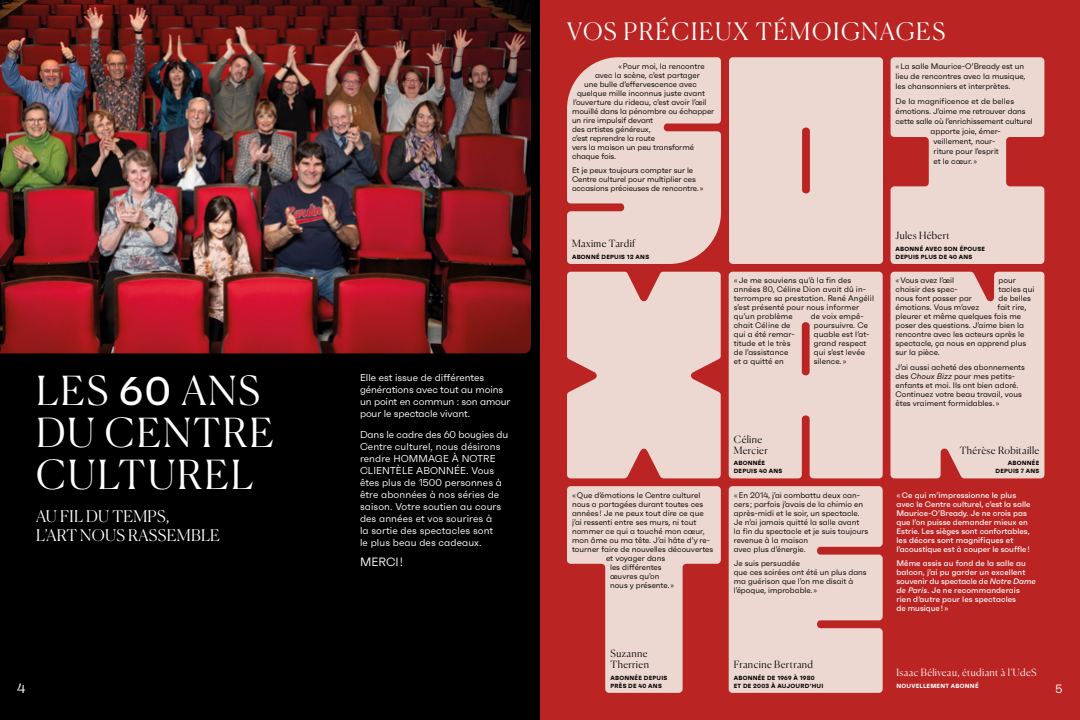
<style>
.page{position:relative;width:1080px;height:720px;background:#fff}
.page>*{position:absolute;margin:0;border:0;box-sizing:border-box;transform-origin:0 0}
.t1{font:300 40px/42px "Canela";letter-spacing:.05em;color:#fff}
.t2{font:300 24px "Canela";letter-spacing:.07em;color:#fff}
.t3{font:300 16px/18.5px "Canela";letter-spacing:.02em;color:#fff}
.t4{font:13.6px "Faktum";color:#fff}
.t5{font:12px "Faktum";color:#fff}
.t6{font:10px/12px "Faktum";letter-spacing:.01em;color:#fff}
.t7{font:10px/12px "Faktum";letter-spacing:-.01em;color:#fff}
.NOMS_TÉMOIGNAGES{font:300 10px/11px "Canela";letter-spacing:.04em;color:#000}
.NOMS_TÉMOIGNAGES-2{font:300 10px "Canela";letter-spacing:.035em;color:#fff}
.TEXTES_TÉMOIGNAGES{font:8px/9px "Faktum";color:#000}
.TEXTES_TÉMOIGNAGES-2{font:500 8px/9px "Faktum";color:#fff}
.ABONNÉS{font:700 6px/8px "Faktum";letter-spacing:.04em;color:#000}
.ABONNÉS-2{font:700 6px "Faktum";letter-spacing:.04em;color:#fff}
.s1{font-family:"Faktum";font-weight:500}
.s2{font-style:italic}
</style>
<div class="page">
<div style="left:0;top:0;width:540px;height:720px;background:#000"></div>
<img style="left:0;top:0;width:531px;height:353px">
<div style="left:540px;top:0;width:540px;height:720px;background:#ba2523"></div>
<div style="left:729px;top:486px;width:154px;height:207px;background:#ecd8d1"></div>
<div style="left:729px;top:57px;width:154px;height:207px;background:#ecd8d1"></div>
<svg style="left:567px;top:57px;width:154px;height:207px;background:#e8cbc5"></svg>
<svg style="left:567px;top:272px;width:154px;height:206px;background:#e8cac3"></svg>
<svg style="left:567px;top:486px;width:154px;height:207px;fill:#ecd8d1"></svg>
<div style="left:729px;top:272px;width:154px;height:206px;background:#ecd8d1"></div>
<svg style="left:891px;top:57px;width:153px;height:207px;background:#e6c2bc"></svg>
<div style="left:891px;top:272px;width:153px;height:206px;background:#ecd8d1"></div>
<p class="t1" style="left:36px;top:367px;width:239px">LES <span class="s1">60</span> ANS<br>DU CENTRE<br>CULTUREL</p>
<p class="t3" style="left:36px;top:506px;width:185px">AU FIL DU TEMPS,<br>L’ART NOUS RASSEMBLE</p>
<p class="t4" style="left:17px;top:680px;width:10px">4</p>
<p class="t7" style="left:360px;top:372px;width:152px">Elle est issue de différentes générations avec tout au moins un point en commun : son amour pour le spectacle vivant.</p>
<p class="t6" style="left:360px;top:429px;width:150px">Dans le cadre des 60 bougies du<br>Centre culturel, nous désirons rendre HOMMAGE À NOTRE<br>CLIENTÈLE ABONNÉE. Vous êtes plus de 1500 personnes à être abonnées à nos séries de saison. Votre soutien au cours des années et vos sourires à<br>la sortie des spectacles sont<br>le plus beau des cadeaux.</p>
<p class="t5" style="left:360px;top:555px;width:45px">MERCI !</p>
<p class="t2" style="left:567px;top:13px;width:380px">VOS PRÉCIEUX TÉMOIGNAGES</p>
<p class="TEXTES_TÉMOIGNAGES" style="left:618px;top:61px;width:88px">« Pour moi, la rencontre</p>
<p class="TEXTES_TÉMOIGNAGES" style="left:595px;top:70px;width:106px">avec la scène, c’est partager</p>
<p class="TEXTES_TÉMOIGNAGES" style="left:584px;top:79px;width:114px">une bulle d’effervescence avec</p>
<p class="TEXTES_TÉMOIGNAGES" style="left:577px;top:88px;width:129px">quelque mille inconnus juste avant</p>
<p class="TEXTES_TÉMOIGNAGES" style="left:573px;top:97px;width:135px">l’ouverture du rideau, c’est avoir l’œil</p>
<p class="TEXTES_TÉMOIGNAGES" style="left:572px;top:106px;width:144px">mouillé dans la pénombre ou échapper</p>
<p class="TEXTES_TÉMOIGNAGES" style="left:572px;top:115px;width:83px">un rire impulsif devant</p>
<p class="TEXTES_TÉMOIGNAGES" style="left:572px;top:124px;width:80px">des artistes généreux,</p>
<p class="TEXTES_TÉMOIGNAGES" style="left:572px;top:133px;width:85px">c’est reprendre la route</p>
<p class="TEXTES_TÉMOIGNAGES" style="left:572px;top:142px;width:123px">vers la maison un peu transformé</p>
<p class="TEXTES_TÉMOIGNAGES" style="left:572px;top:151px;width:46px">chaque fois.</p>
<p class="TEXTES_TÉMOIGNAGES" style="left:572px;top:166px;width:133px">Et je peux toujours compter sur le<br>Centre culturel pour multiplier ces occasions précieuses de rencontre. »</p>
<p class="NOMS_TÉMOIGNAGES" style="left:572px;top:237px;width:65px">Maxime Tardif</p>
<p class="ABONNÉS" style="left:572px;top:253px;width:79px">ABONNÉ DEPUIS 12 ANS</p>
<p class="TEXTES_TÉMOIGNAGES" style="left:734px;top:276px;width:142px">« Je me souviens qu’à la fin des années 80, Céline Dion avait dû in&shy;terrompre sa prestation. René Angélil s’est présenté pour nous informer qu’un problème</p>
<p class="TEXTES_TÉMOIGNAGES" style="left:811px;top:312px;width:54px">de voix empê-</p>
<p class="TEXTES_TÉMOIGNAGES" style="left:734px;top:321px;width:58px">chait Céline de</p>
<p class="TEXTES_TÉMOIGNAGES" style="left:814px;top:321px;width:56px">poursuivre. Ce</p>
<p class="TEXTES_TÉMOIGNAGES" style="left:734px;top:330px;width:62px">qui a été remar-</p>
<p class="TEXTES_TÉMOIGNAGES" style="left:814px;top:330px;width:57px">quable est l’at-</p>
<p class="TEXTES_TÉMOIGNAGES" style="left:734px;top:339px;width:58px">titude et le très</p>
<p class="TEXTES_TÉMOIGNAGES" style="left:814px;top:339px;width:54px">grand respect</p>
<p class="TEXTES_TÉMOIGNAGES" style="left:734px;top:348px;width:56px">de l’assistance</p>
<p class="TEXTES_TÉMOIGNAGES" style="left:814px;top:348px;width:53px">qui s’est levée</p>
<p class="TEXTES_TÉMOIGNAGES" style="left:734px;top:357px;width:51px">et a quitté en</p>
<p class="TEXTES_TÉMOIGNAGES" style="left:814px;top:357px;width:34px">silence. »</p>
<p class="TEXTES_TÉMOIGNAGES" style="left:572px;top:490px;width:130px">« Que d’émotions le Centre culturel</p>
<p class="TEXTES_TÉMOIGNAGES" style="left:572px;top:499px;width:133px">nous a partagées durant toutes ces</p>
<p class="TEXTES_TÉMOIGNAGES" style="left:572px;top:508px;width:133px">années ! Je ne peux tout dire ce que</p>
<p class="TEXTES_TÉMOIGNAGES" style="left:572px;top:517px;width:126px">j’ai ressenti entre ses murs, ni tout</p>
<p class="TEXTES_TÉMOIGNAGES" style="left:572px;top:526px;width:134px">nommer ce qui a touché mon cœur,</p>
<p class="TEXTES_TÉMOIGNAGES" style="left:572px;top:535px;width:140px">mon âme ou ma tête. J’ai hâte d’y re-</p>
<p class="TEXTES_TÉMOIGNAGES" style="left:572px;top:544px;width:143px">tourner faire de nouvelles découvertes</p>
<p class="TEXTES_TÉMOIGNAGES" style="left:606px;top:553px;width:61px">et voyager dans</p>
<p class="TEXTES_TÉMOIGNAGES" style="left:610px;top:562px;width:53px">les différentes</p>
<p class="TEXTES_TÉMOIGNAGES" style="left:610px;top:571px;width:51px">œuvres qu’on</p>
<p class="TEXTES_TÉMOIGNAGES" style="left:610px;top:580px;width:66px">nous y présente. »</p>
<p class="NOMS_TÉMOIGNAGES" style="left:734px;top:433px;width:35px">Céline<br>Mercier</p>
<p class="ABONNÉS" style="left:734px;top:459px;width:50px">ABONNÉE<br>DEPUIS 40 ANS</p>
<p class="TEXTES_TÉMOIGNAGES" style="left:734px;top:490px;width:136px">« En 2014, j’ai combattu deux can&shy;cers ; parfois j’avais de la chimio en après-midi et le soir, un spectacle.<br>Je n’ai jamais quitté la salle avant<br>la fin du spectacle et je suis toujours revenue à la maison<br>avec plus d’énergie.</p>
<p class="TEXTES_TÉMOIGNAGES" style="left:734px;top:559px;width:134px">Je suis persuadée<br>que ces soirées ont été un plus dans ma guérison que l’on me disait à l’époque, improbable. »</p>
<p class="NOMS_TÉMOIGNAGES" style="left:611px;top:647px;width:40px">Suzanne<br>Therrien</p>
<p class="ABONNÉS" style="left:611px;top:674px;width:58px">ABONNÉE DEPUIS<br>PRÈS DE 40 ANS</p>
<p class="NOMS_TÉMOIGNAGES" style="left:734px;top:658px;width:81px">Francine Bertrand</p>
<p class="ABONNÉS" style="left:734px;top:674px;width:91px">ABONNÉE DE 1969 À 1980<br>ET DE 2003 À AUJOURD’HUI</p>
<p class="TEXTES_TÉMOIGNAGES" style="left:896px;top:61px;width:131px;line-height:10px">« La salle Maurice-O’Bready est un lieu de rencontres avec la musique, les chansonniers et interprètes.</p>
<p class="TEXTES_TÉMOIGNAGES" style="left:896px;top:97px;width:120px">De la magnificence et de belles</p>
<p class="TEXTES_TÉMOIGNAGES" style="left:896px;top:107px;width:132px">émotions. J’aime me retrouver dans</p>
<p class="TEXTES_TÉMOIGNAGES" style="left:896px;top:117px;width:139px">cette salle où l’enrichissement culturel</p>
<p class="TEXTES_TÉMOIGNAGES" style="left:931px;top:127px;width:72px">apporte joie, émer-</p>
<p class="TEXTES_TÉMOIGNAGES" style="left:934px;top:137px;width:63px">veillement, nour-</p>
<p class="TEXTES_TÉMOIGNAGES" style="left:934px;top:147px;width:67px">riture pour l’esprit</p>
<p class="TEXTES_TÉMOIGNAGES" style="left:934px;top:157px;width:45px">et le cœur. »</p>
<p class="NOMS_TÉMOIGNAGES" style="left:896px;top:229px;width:56px">Jules Hébert</p>
<p class="ABONNÉS" style="left:896px;top:245px;width:91px">ABONNÉ AVEC SON ÉPOUSE<br>DEPUIS PLUS DE 40 ANS</p>
<p class="TEXTES_TÉMOIGNAGES" style="left:896px;top:276px;width:60px">« Vous avez l’œil</p>
<p class="TEXTES_TÉMOIGNAGES" style="left:999px;top:276px;width:19px">pour</p>
<p class="TEXTES_TÉMOIGNAGES" style="left:896px;top:285px;width:64px">choisir des spec-</p>
<p class="TEXTES_TÉMOIGNAGES" style="left:999px;top:285px;width:37px">tacles qui</p>
<p class="TEXTES_TÉMOIGNAGES" style="left:896px;top:294px;width:78px">nous font passer par</p>
<p class="TEXTES_TÉMOIGNAGES" style="left:999px;top:294px;width:34px">de belles</p>
<p class="TEXTES_TÉMOIGNAGES" style="left:896px;top:303px;width:85px">émotions. Vous m’avez</p>
<p class="TEXTES_TÉMOIGNAGES" style="left:896px;top:303px;width:132px;text-indent:102px">fait rire, pleurer et même quelques fois me poser des questions. J’aime bien la rencontre avec les acteurs après le spectacle, ça nous en apprend plus sur la pièce.</p>
<p class="TEXTES_TÉMOIGNAGES" style="left:896px;top:363px;width:131px">J’ai aussi acheté des abonnements des <span class="s2">Choux Bizz</span> pour mes petits&shy;enfants et moi. Ils ont bien adoré.<br>Continuez votre beau travail, vous êtes vraiment formidables. »</p>
<p class="NOMS_TÉMOIGNAGES" style="left:960px;top:444px;width:81px">Thérèse Robitaille</p>
<p class="ABONNÉS" style="left:996px;top:459px;width:45px;text-align:right">ABONNÉE<br>DEPUIS 7 ANS</p>
<p class="TEXTES_TÉMOIGNAGES-2" style="left:897px;top:490px;width:136px">« Ce qui m’impressionne le plus avec le Centre culturel, c’est la salle Maurice-O’Bready. Je ne crois pas que l’on puisse demander mieux en Estrie. Les sièges sont confortables, les décors sont magnifiques et l’acoustique est à couper le souffle !</p>
<p class="TEXTES_TÉMOIGNAGES-2" style="left:897px;top:559px;width:141px">Même assis au fond de la salle au balcon, j’ai pu garder un excellent souvenir du spectacle de <span class="s2">Notre Dame de Paris</span>. Je ne recommanderais rien d’autre pour les spectacles<br>de musique ! »</p>
<p class="NOMS_TÉMOIGNAGES-2" style="left:897px;top:665px;width:142px">Isaac Béliveau, étudiant à l’UdeS</p>
<p class="ABONNÉS-2" style="left:897px;top:682px;width:84px">NOUVELLEMENT ABONNÉ</p>
<p class="t5" style="left:1055px;top:682px;width:8px">5</p>
</div>
